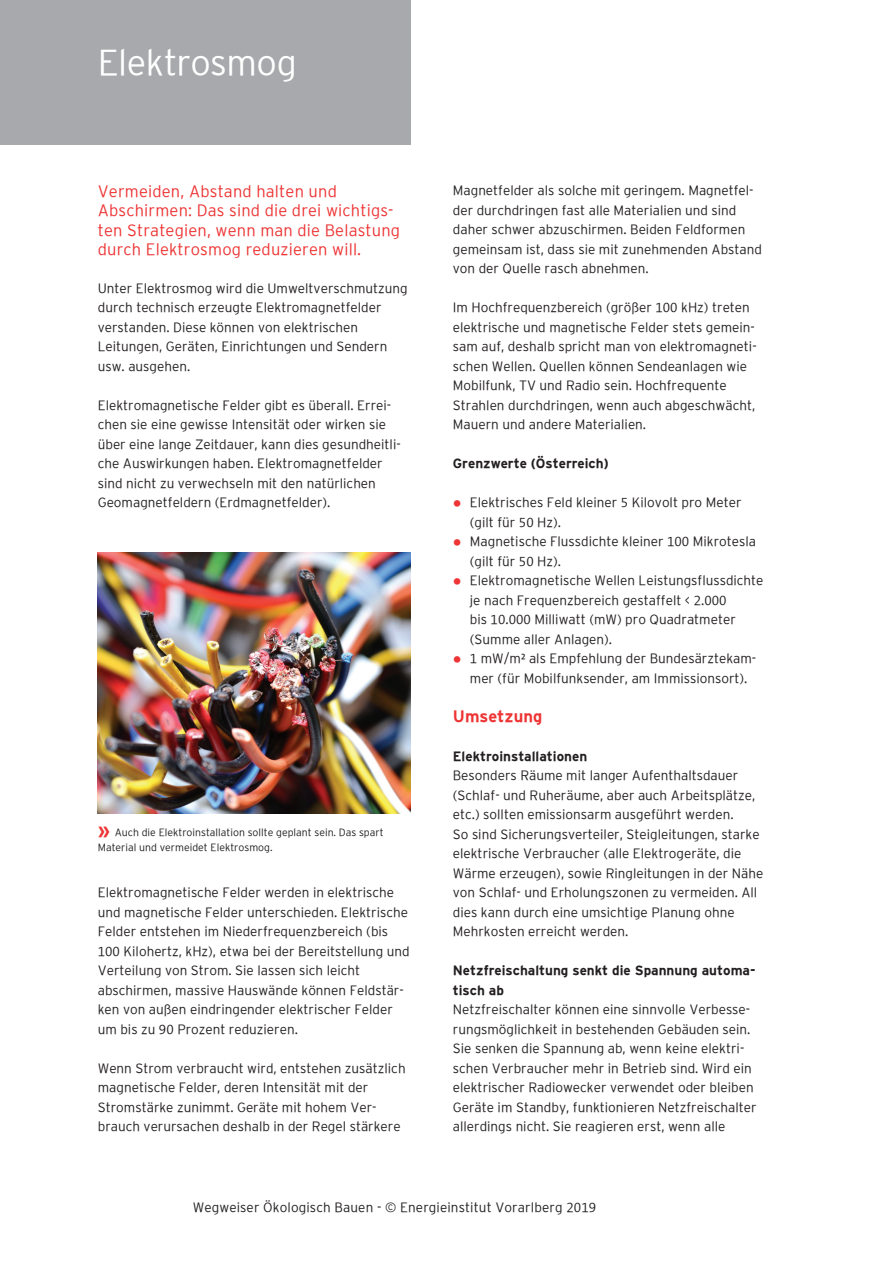
<style>
.page{position:relative;width:893px;height:1263px;background:#fff}
.page>*{position:absolute;margin:0;border:0;box-sizing:border-box;transform-origin:0 0}
.t1{font:300 36px "Energieinstitut";letter-spacing:-.015em;color:#fff}
.t2{font:300 16.5px/19.5px "Energieinstitut";letter-spacing:.01em;color:#ee3434}
.t3{font:700 16.5px "Energieinstitut";color:#ee3434}
.t4{font:300 13.5px/19.5px "Energieinstitut";color:#231f20}
.t5{font:700 13.5px/19.5px "Energieinstitut";color:#231f20}
.t6{font:300 10.5px/15px "Energieinstitut";color:#231f20}
.s1{font-weight:700;font-size:19.5px;color:#ee3434}
.s2{font-weight:700;font-size:18px;color:#ee3434}
</style>
<div class="page">
<div style="left:0;top:0;width:410px;height:145px;background:#a8a9ad"></div>
<img style="left:98px;top:553px;width:312px;height:260px">
<h1 class="t1" style="left:98px;top:42px;width:201px">Elektrosmog</h1>
<p class="t2" style="left:98px;top:182px;width:304px">Vermeiden, Abstand halten und Abschirmen: Das sind die drei wichtigs&shy;ten Strategien, wenn man die Belastung durch Elektrosmog reduzieren will.</p>
<p class="t4" style="left:98px;top:279px;width:311px">Unter Elektrosmog wird die Umweltverschmutzung durch technisch erzeugte Elektromagnetfelder verstanden. Diese können von elektrischen Leitungen, Geräten, Einrichtungen und Sendern usw. ausgehen.</p>
<p class="t4" style="left:98px;top:396px;width:304px">Elektromagnetische Felder gibt es überall. Errei&shy;chen sie eine gewisse Intensität oder wirken sie über eine lange Zeitdauer, kann dies gesundheitli&shy;che Auswirkungen haben. Elektromagnetfelder sind nicht zu verwechseln mit den natürlichen Geomagnetfeldern (Erdmagnetfelder).</p>
<p class="t6" style="left:98px;top:825px;width:287px"><span class="s1">»</span> Auch die Elektroinstallation sollte geplant sein. Das spart<br>Material und vermeidet Elektrosmog.</p>
<p class="t4" style="left:98px;top:883px;width:313px">Elektromagnetische Felder werden in elektrische und magnetische Felder unterschieden. Elektrische Felder entstehen im Niederfrequenzbereich (bis 100 Kilohertz, kHz), etwa bei der Bereitstellung und Verteilung von Strom. Sie lassen sich leicht abschirmen, massive Hauswände können Feldstär&shy;ken von außen eindringender elektrischer Felder um bis zu 90 Prozent reduzieren.</p>
<p class="t4" style="left:98px;top:1058px;width:309px">Wenn Strom verbraucht wird, entstehen zusätzlich magnetische Felder, deren Intensität mit der Stromstärke zunimmt. Geräte mit hohem Ver&shy;brauch verursachen deshalb in der Regel stärkere</p>
<p class="t4" style="left:453px;top:181px;width:311px">Magnetfelder als solche mit geringem. Magnetfel&shy;der durchdringen fast alle Materialien und sind daher schwer abzuschirmen. Beiden Feldformen gemeinsam ist, dass sie mit zunehmenden Abstand von der Quelle rasch abnehmen.</p>
<p class="t4" style="left:453px;top:298px;width:305px">Im Hochfrequenzbereich (größer 100 kHz) treten elektrische und magnetische Felder stets gemein&shy;sam auf, deshalb spricht man von elektromagneti&shy;schen Wellen. Quellen können Sendeanlagen wie Mobilfunk, TV und Radio sein. Hochfrequente Strahlen durchdringen, wenn auch abgeschwächt, Mauern und andere Materialien.</p>
<p class="t5" style="left:453px;top:454px;width:157px">Grenzwerte (Österreich)</p>
<p class="t4" style="left:470px;top:493px;width:273px;text-indent:-17px"><span class="s2">•</span> Elektrisches Feld kleiner 5 Kilovolt pro Meter (gilt für 50 Hz).</p>
<p class="t4" style="left:470px;top:532px;width:288px;text-indent:-17px"><span class="s2">•</span> Magnetische Flussdichte kleiner 100 Mikrotesla (gilt für 50 Hz).</p>
<p class="t4" style="left:470px;top:571px;width:295px;text-indent:-17px"><span class="s2">•</span> Elektromagnetische Wellen Leistungsflussdichte je nach Frequenzbereich gestaffelt &lt; 2.000<br>bis 10.000 Milliwatt (mW) pro Quadratmeter (Summe aller Anlagen).</p>
<p class="t4" style="left:470px;top:649px;width:288px;text-indent:-17px"><span class="s2">•</span> 1 mW/m² als Empfehlung der Bundesärztekam&shy;mer (für Mobilfunksender, am Immissionsort).</p>
<p class="t3" style="left:453px;top:707px;width:91px">Umsetzung</p>
<p class="t5" style="left:453px;top:747px;width:136px">Elektroinstallationen</p>
<p class="t4" style="left:453px;top:766px;width:312px">Besonders Räume mit langer Aufenthaltsdauer (Schlaf- und Ruheräume, aber auch Arbeitsplätze, etc.) sollten emissionsarm ausgeführt werden.<br>So sind Sicherungsverteiler, Steigleitungen, starke elektrische Verbraucher (alle Elektrogeräte, die Wärme erzeugen), sowie Ringleitungen in der Nähe von Schlaf- und Erholungszonen zu vermeiden. All dies kann durch eine umsichtige Planung ohne Mehrkosten erreicht werden.</p>
<p class="t5" style="left:453px;top:961px;width:304px">Netzfreischaltung senkt die Spannung automa&shy;tisch ab</p>
<p class="t4" style="left:453px;top:1000px;width:305px">Netzfreischalter können eine sinnvolle Verbesse&shy;rungsmöglichkeit in bestehenden Gebäuden sein.<br>Sie senken die Spannung ab, wenn keine elektri&shy;schen Verbraucher mehr in Betrieb sind. Wird ein elektrischer Radiowecker verwendet oder bleiben Geräte im Standby, funktionieren Netzfreischalter allerdings nicht. Sie reagieren erst, wenn alle</p>
<p class="t4" style="left:193px;top:1197px;width:405px">Wegweiser Ökologisch Bauen - © Energieinstitut Vorarlberg 2019</p>
</div>
